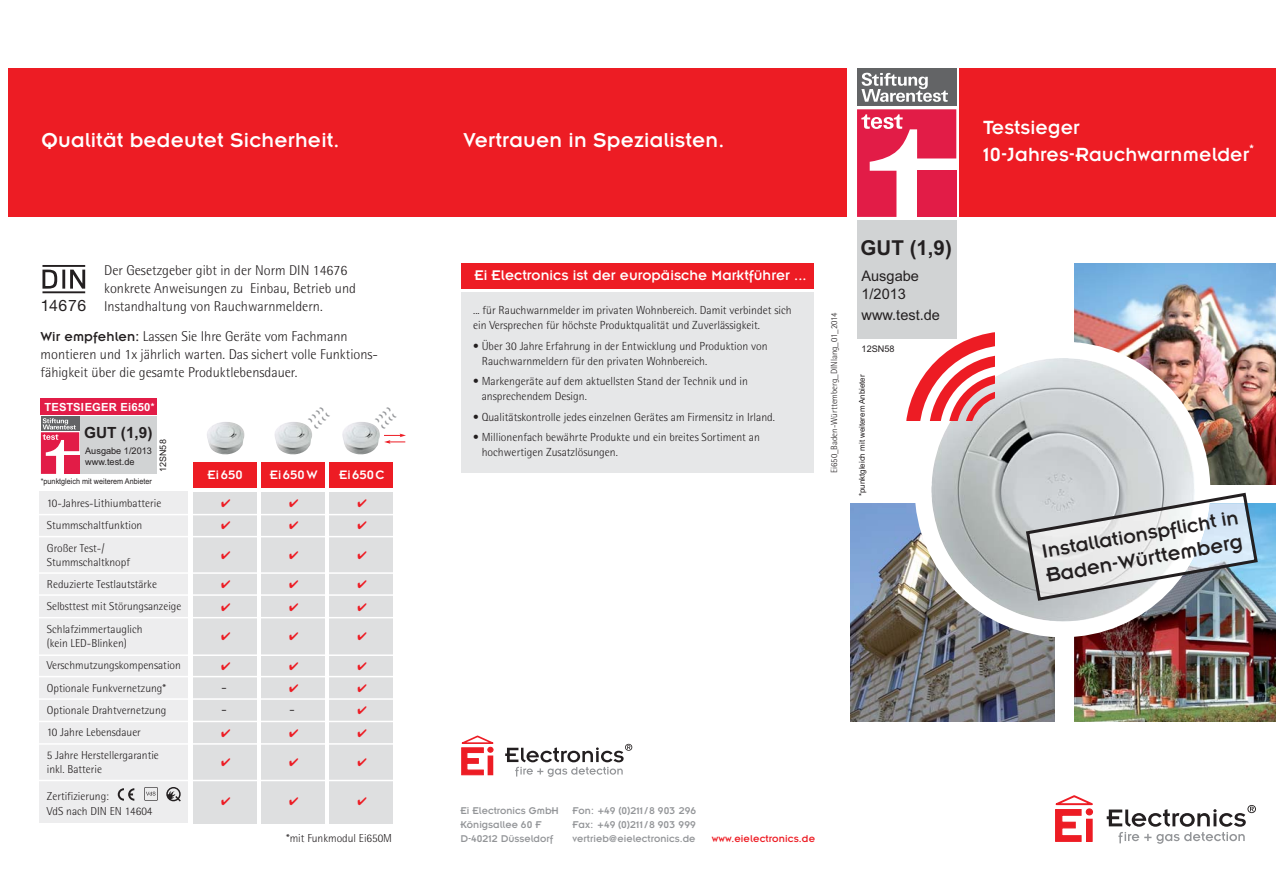
<style>
.page{position:relative;width:1276px;height:893px;background:#fff}
.page>*{position:absolute;margin:0;border:0;box-sizing:border-box;transform-origin:0 0}
.t1{font:22.2px "Insignia LT Std";letter-spacing:.01em;color:#fff}
.t2{font:21.75px "Insignia LT Std";color:#231f20}
.t3{font:21px/27.6px "Insignia LT Std";letter-spacing:.01em;color:#fff}
.t4{font:21px "Insignia LT Std";color:#231f20}
.t5{font:700 20.55px "Arial";color:#231f20}
.t6{font:15.75px "Helvetica Neue LT";letter-spacing:.045em;color:#231f20}
.t7{font:700 15.45px "Arial";color:#231f20}
.t8{font:15.3px "Insignia LT Std";letter-spacing:.005em;color:#fff}
.t9{font:300 15.15px/22.4px "Rotis Semi Sans";color:#231f20}
.t10{font:14.55px/17.5px "Arial";color:#231f20}
.t11{font:300 14.25px/18px "Rotis Semi Sans";color:#231f20}
.t12{font:13.5px "Insignia LT Std";letter-spacing:.01em;color:#fff}
.t13{font:300 11.7px/15px "Rotis Semi Sans";color:#231f20}
.t14{font:300 11.55px/22.4px "Rotis Semi Sans";color:#231f20}
.t15{font:700 11.25px "Arial";letter-spacing:.015em;color:#fff}
.t16{font:10.95px/22.4px "Zapf Dingbats";color:#ed1c24;text-align:justify}
.t17{font:10.8px/14px "Insignia LT Std";letter-spacing:.005em;color:#939598}
.t18{font:10.8px "Insignia LT Std";letter-spacing:.01em;color:#ed1c24}
.t19{font:9.15px/10.9px "Arial";color:#231f20}
.t20{font:300 9px "Rotis Semi Sans";color:#231f20}
.t21{font:9px "Arial";color:#231f20}
.t22{font:7.95px "Arial";color:#231f20;scale:.91 1}
.t23{font:7.95px "Arial";color:#231f20}
.t24{font:800 5.4px/8.6px "Helvetica Neue LT";color:#939598;scale:1.66 1}
.s1{font-family:"Insignia LT Std";font-weight:400}
.s2{font-size:9.75px}
</style>
<div class="page">
<div style="left:857px;top:68px;width:99px;height:38px;background:#636466"></div>
<svg style="left:861px;top:73px;width:87px;height:29px"></svg>
<div style="left:857px;top:220px;width:99px;height:119px;background:#d1d3d4"></div>
<svg style="left:857px;top:109px;width:99px;height:108px"></svg>
<div style="left:9px;top:68px;width:416px;height:149px;background:#ed1c24"></div>
<svg style="left:42px;top:265px;width:44px;height:29px"></svg>
<svg style="left:42px;top:265px;width:43px;height:28px"></svg>
<div style="left:425px;top:68px;width:421px;height:149px;background:#ed1c24"></div>
<div style="left:461px;top:292px;width:353px;height:180px;background:#e6e7e8"></div>
<div style="left:461px;top:263px;width:353px;height:26px;background:#ed1c24"></div>
<div style="left:193px;top:492px;width:63px;height:331px;background:#dedfe0"></div>
<div style="left:193px;top:462px;width:63px;height:26px;background:#ed1c24"></div>
<div style="left:261px;top:492px;width:63px;height:331px;background:#dedfe0"></div>
<div style="left:261px;top:462px;width:63px;height:26px;background:#ed1c24"></div>
<div style="left:329px;top:492px;width:63px;height:331px;background:#dedfe0"></div>
<div style="left:329px;top:462px;width:63px;height:26px;background:#ed1c24"></div>
<div style="left:39px;top:491px;width:149px;height:332px;background:#ededee"></div>
<hr style="left:35px;top:514px;width:359px;height:1px;background:#fff">
<hr style="left:35px;top:536px;width:359px;height:1px;background:#fff">
<hr style="left:35px;top:572px;width:359px;height:2px;background:#fff">
<hr style="left:35px;top:594px;width:359px;height:2px;background:#fff">
<hr style="left:35px;top:617px;width:359px;height:1px;background:#fff">
<hr style="left:35px;top:654px;width:359px;height:2px;background:#fff">
<hr style="left:35px;top:676px;width:359px;height:1px;background:#fff">
<hr style="left:35px;top:698px;width:359px;height:2px;background:#fff">
<hr style="left:35px;top:721px;width:359px;height:1px;background:#fff">
<hr style="left:35px;top:743px;width:359px;height:2px;background:#fff">
<hr style="left:35px;top:780px;width:359px;height:1px;background:#fff">
<img style="left:274px;top:422px;width:38px;height:33px">
<img style="left:207px;top:422px;width:37px;height:33px">
<img style="left:342px;top:422px;width:38px;height:33px">
<svg style="left:384px;top:434px;width:22px;height:10px"></svg>
<svg style="left:118px;top:788px;width:16px;height:13px"></svg>
<svg style="left:144px;top:787px;width:14px;height:14px"></svg>
<svg style="left:166px;top:787px;width:15px;height:14px"></svg>
<div style="left:80px;top:416px;width:77px;height:58px;background:#d1d3d4"></div>
<div style="left:41px;top:416px;width:38px;height:15px;background:#636466"></div>
<svg style="left:41px;top:418px;width:38px;height:56px"></svg>
<div style="left:41px;top:398px;width:116px;height:17px;background:#e21c47"></div>
<div style="left:959px;top:68px;width:317px;height:149px;background:#ed1c24"></div>
<img style="left:1074px;top:263px;width:202px;height:222px">
<img style="left:1074px;top:503px;width:202px;height:218px">
<img style="left:850px;top:503px;width:205px;height:218px">
<div style="left:914px;top:342px;width:296px;height:295px;background:#fff;border-radius:50%"></div>
<img style="left:931px;top:358px;width:264px;height:264px">
<svg style="left:1055px;top:795px;width:201px;height:49px"></svg>
<svg style="left:1024px;top:491px;width:235px;height:111px;background:#c6cdd1"></svg>
<svg style="left:906px;top:331px;width:88px;height:90px"></svg>
<svg style="left:461px;top:735px;width:171px;height:42px"></svg>
<h1 class="t1" style="left:41px;top:133px;width:300px">Qualität bedeutet Sicherheit.</h1>
<p class="t11" style="left:104px;top:262px;width:253px">Der Gesetzgeber gibt in der Norm DIN 14676 konkrete Anweisungen zu Einbau, Betrieb und<br>Instandhaltung von Rauchwarnmeldern.</p>
<p class="t11" style="left:41px;top:328px;width:339px"><span class="s1">Wir empfehlen:</span> Lassen Sie Ihre Geräte vom Fachmann montieren und 1x jährlich warten. Das sichert volle Funktions&shy;fähigkeit über die gesamte Produktlebensdauer.</p>
<h3 class="t6" style="left:41px;top:300px;width:47px">14676</h3>
<p class="t15" style="left:44px;top:400px;width:112px">TESTSIEGER Ei650<span class="s2">*</span></p>
<h3 class="t7" style="left:84px;top:424px;width:70px">GUT (1,9)</h3>
<p class="t19" style="left:85px;top:446px;width:68px">Ausgabe 1/2013 www.test.de</p>
<p class="t21" style="left:160px;top:472px;width:34px;rotate:-90deg">12SN58</p>
<p class="t22" style="left:41px;top:478px;width:123px">*punktgleich mit weiterem Anbieter</p>
<p class="t14" style="left:47px;top:493px;width:116px">10-Jahres-Lithiumbatterie<br>Stummschaltfunktion<br>Großer Test-/</p>
<p class="t14" style="left:47px;top:552px;width:136px">Stummschaltknopf<br>Reduzierte Testlautstärke<br>Selbsttest mit Störungsanzeige<br>Schlafzimmertauglich</p>
<p class="t14" style="left:47px;top:633px;width:136px">(kein LED-Blinken)<br>Verschmutzungskompensation<br>Optionale Funkvernetzung*<br>Optionale Drahtvernetzung<br>10 Jahre Lebensdauer<br>5 Jahre Herstellergarantie</p>
<p class="t14" style="left:47px;top:759px;width:57px">inkl. Batterie</p>
<p class="t14" style="left:47px;top:790px;width:107px;line-height:14.2px">Zertifizierung:<br>VdS nach DIN EN 14604</p>
<p class="t12" style="left:208px;top:471px;width:37px">Ei650</p>
<p class="t9" style="left:221px;top:677px;width:7px">- -</p>
<p class="t24" style="left:306px;top:418px;width:13px;rotate:-45deg">)))) ((((</p>
<p class="t24" style="left:373px;top:419px;width:13px;rotate:-45deg">)))) ((((</p>
<p class="t12" style="left:270px;top:471px;width:49px">Ei650W</p>
<p class="t12" style="left:339px;top:471px;width:47px">Ei650C</p>
<p class="t9" style="left:289px;top:699px;width:7px">-</p>
<p class="t16" style="left:357px;top:655px;width:11px">✔ ✔ ✔ ✔</p>
<p class="t14" style="left:286px;top:828px;width:107px">*mit Funkmodul Ei650M</p>
<h1 class="t1" style="left:463px;top:133px;width:262px">Vertrauen in Spezialisten.</h1>
<h3 class="t8" style="left:474px;top:271px;width:334px">Ei Electronics ist der europäische Marktführer ...</h3>
<p class="t13" style="left:473px;top:304px;width:320px">... für Rauchwarnmelder im privaten Wohnbereich. Damit verbindet sich ein Versprechen für höchste Produktqualität und Zuverlässigkeit.</p>
<p class="t13" style="left:482px;top:339px;width:287px;text-indent:-9px">• Über 30 Jahre Erfahrung in der Entwicklung und Produktion von<br>Rauchwarnmeldern für den privaten Wohnbereich.</p>
<p class="t13" style="left:482px;top:375px;width:268px;text-indent:-9px">• Markengeräte auf dem aktuellsten Stand der Technik und in ansprechendem Design.</p>
<p class="t13" style="left:473px;top:410px;width:303px">• Qualitätskontrolle jedes einzelnen Gerätes am Firmensitz in Irland.</p>
<p class="t13" style="left:482px;top:431px;width:280px;text-indent:-9px">• Millionenfach bewährte Produkte und ein breites Sortiment an hochwertigen Zusatzlösungen.</p>
<p class="t20" style="left:831px;top:473px;width:162px;rotate:-90deg">Ei650_Baden-Württemberg_DINlang_01_2014</p>
<h3 class="t5" style="left:860px;top:235px;width:93px">GUT (1,9)</h3>
<p class="t10" style="left:861px;top:269px;width:59px">Ausgabe<br>1/2013</p>
<p class="t10" style="left:861px;top:307px;width:80px">www.test.de</p>
<p class="t19" style="left:861px;top:344px;width:34px">12SN58</p>
<p class="t23" style="left:857px;top:496px;width:123px;rotate:-90deg">*punktgleich mit weiterem Anbieter</p>
<h3 class="t3" style="left:983px;top:116px;width:272px">Testsieger<br>10-Jahres-Rauchwarnmelder<sup>*</sup></h3>
<h3 class="t4" style="left:1041px;top:545px;width:200px;rotate:-10deg">Installationspflicht in</h3>
<h2 class="t2" style="left:1045px;top:569px;width:200px;rotate:-10deg">Baden-Württemberg</h2>
<p class="t17" style="left:460px;top:805px;width:100px">Ei Electronics GmbH<br>Königsallee 60 F<br>D-40212 Düsseldorf</p>
<p class="t17" style="left:572px;top:805px;width:125px;text-align:justify">Fon: +49 (0)211/8 903 296<br>Fax: +49 (0)211/8 903 999 vertrieb@eielectronics.de</p>
<p class="t18" style="left:711px;top:835px;width:105px">www.eielectronics.de</p>
</div>
